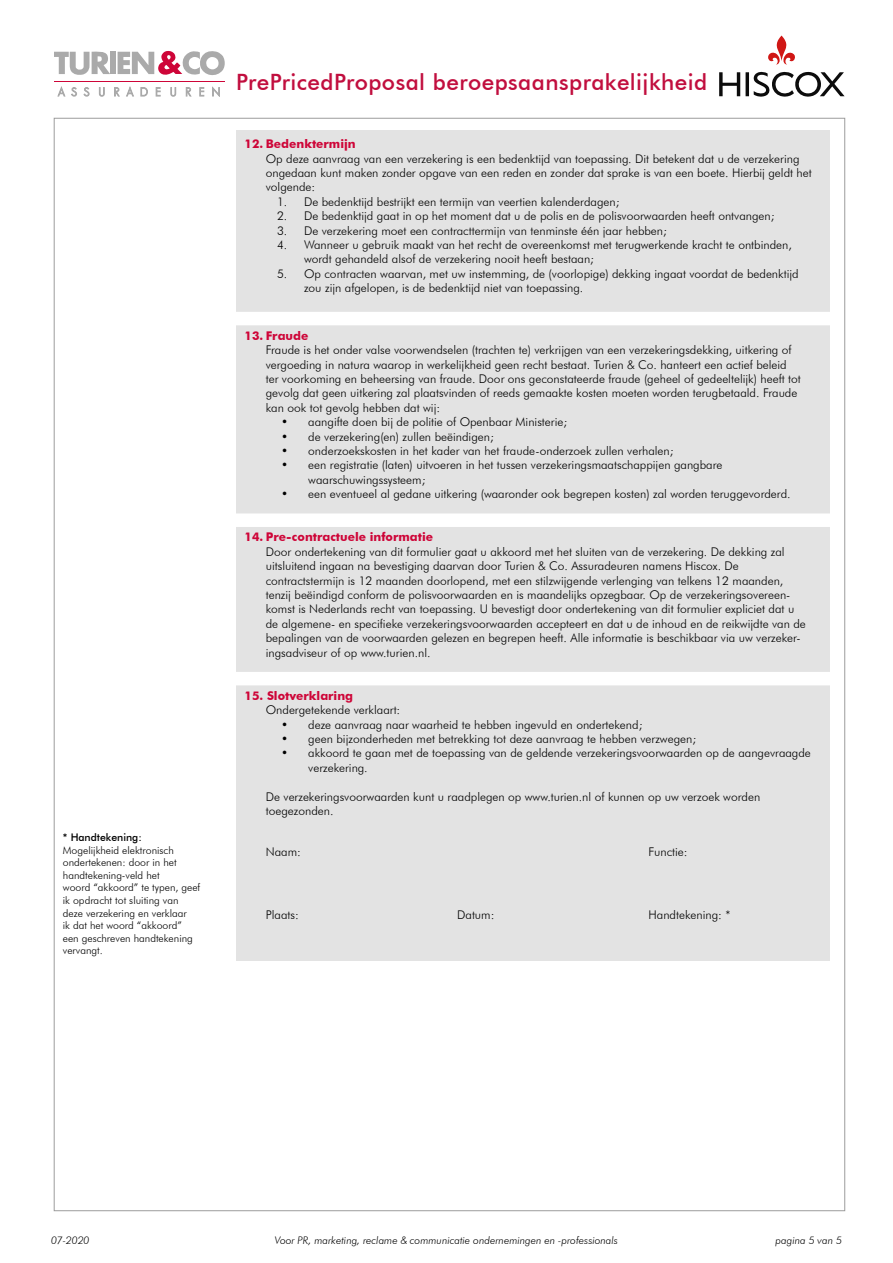
<style>
.page{position:relative;width:893px;height:1263px;background:#fff}
.page>*{position:absolute;margin:0;border:0;box-sizing:border-box;transform-origin:0 0}
.t1{font:500 22.5px "Futura BT";letter-spacing:.02em;color:#c10e3e}
.t2{font:300 12px/14.4px "Futura BT";color:#000}
.t3{font:700 12px "Futura BT";color:#ce0538}
.t4{font:300 10.5px/12.6px "Futura BT";color:#000}
.t5{font:italic 300 10.5px "Futura BT";color:#000}
.t6{font:500 10.5px "Futura BT";color:#000}
</style>
<div class="page">
<div style="left:236px;top:131px;width:593px;height:830px;background:#e3e3e3"></div>
<div style="left:110px;top:52px;width:5px;height:22px;background:#aaa"></div>
<svg style="left:118px;top:51px;width:107px;height:24px"></svg>
<svg style="left:54px;top:51px;width:56px;height:24px"></svg>
<svg style="left:58px;top:87px;width:7px;height:9px"></svg>
<svg style="left:71px;top:87px;width:6px;height:9px"></svg>
<svg style="left:84px;top:87px;width:5px;height:9px"></svg>
<svg style="left:99px;top:87px;width:6px;height:10px"></svg>
<svg style="left:114px;top:87px;width:6px;height:9px"></svg>
<svg style="left:126px;top:87px;width:8px;height:9px"></svg>
<svg style="left:141px;top:87px;width:7px;height:9px"></svg>
<svg style="left:156px;top:87px;width:4px;height:9px"></svg>
<svg style="left:170px;top:87px;width:6px;height:10px"></svg>
<svg style="left:186px;top:87px;width:5px;height:9px"></svg>
<svg style="left:199px;top:87px;width:5px;height:9px"></svg>
<svg style="left:212px;top:87px;width:8px;height:10px"></svg>
<hr style="left:54px;top:81px;width:171px;height:1px;background:#ce0538">
<svg style="left:719px;top:72px;width:21px;height:24px"></svg>
<svg style="left:746px;top:72px;width:98px;height:25px"></svg>
<svg style="left:768px;top:36px;width:27px;height:29px"></svg>
<div style="left:232px;top:312px;width:606px;height:13px;background:#fff"></div>
<div style="left:232px;top:513px;width:606px;height:14px;background:#fff"></div>
<div style="left:232px;top:672px;width:606px;height:13px;background:#fff"></div>
<p class="t6" style="left:63px;top:831px;width:80px">* Handtekening:</p>
<p class="t4" style="left:63px;top:843px;width:139px">Mogelijkheid elektronisch ondertekenen: door in het handtekening-veld het<br>woord “akkoord” te typen, geef ik opdracht tot sluiting van deze verzekering en verklaar<br>ik dat het woord “akkoord” een geschreven handtekening vervangt.</p>
<h1 class="t1" style="left:236px;top:68px;width:473px">PrePricedProposal beroepsaansprakelijkheid</h1>
<p class="t3" style="left:244px;top:137px;width:113px">12. Bedenktermijn</p>
<p class="t2" style="left:266px;top:151px;width:548px">Op deze aanvraag van een verzekering is een bedenktijd van toepassing. Dit betekent dat u de verzekering ongedaan kunt maken zonder opgave van een reden en zonder dat sprake is van een boete. Hierbij geldt het volgende:</p>
<p class="t2" style="left:277px;top:194px;width:344px">1. De bedenktijd bestrijkt een termijn van veertien kalenderdagen;</p>
<p class="t2" style="left:277px;top:209px;width:499px">2. De bedenktijd gaat in op het moment dat u de polis en de polisvoorwaarden heeft ontvangen;</p>
<p class="t2" style="left:277px;top:223px;width:391px">3. De verzekering moet een contracttermijn van tenminste één jaar hebben;</p>
<p class="t2" style="left:304px;top:237px;width:489px;text-indent:-27px">4. Wanneer u gebruik maakt van het recht de overeenkomst met terugwerkende kracht te ontbinden, wordt gehandeld alsof de verzekering nooit heeft bestaan;</p>
<p class="t2" style="left:304px;top:266px;width:496px;text-indent:-27px">5. Op contracten waarvan, met uw instemming, de (voorlopige) dekking ingaat voordat de bedenktijd zou zijn afgelopen, is de bedenktijd niet van toepassing.</p>
<p class="t3" style="left:244px;top:328px;width:65px">13. Fraude</p>
<p class="t2" style="left:266px;top:343px;width:537px">Fraude is het onder valse voorwendselen (trachten te) verkrijgen van een verzekeringsdekking, uitkering of vergoeding in natura waarop in werkelijkheid geen recht bestaat. Turien &amp; Co. hanteert een actief beleid ter voorkoming en beheersing van fraude. Door ons geconstateerde fraude (geheel of gedeeltelijk) heeft tot gevolg dat geen uitkering zal plaatsvinden of reeds gemaakte kosten moeten worden terugbetaald. Fraude kan ook tot gevolg hebben dat wij:</p>
<p class="t2" style="left:281px;top:415px;width:287px">• aangifte doen bij de politie of Openbaar Ministerie;</p>
<p class="t2" style="left:281px;top:429px;width:214px">• de verzekering(en) zullen beëindigen;</p>
<p class="t2" style="left:281px;top:443px;width:394px">• onderzoekskosten in het kader van het fraude-onderzoek zullen verhalen;</p>
<p class="t2" style="left:308px;top:458px;width:416px;text-indent:-27px">• een registratie (laten) uitvoeren in het tussen verzekeringsmaatschappijen gangbare waarschuwingssysteem;</p>
<p class="t2" style="left:281px;top:487px;width:511px">• een eventueel al gedane uitkering (waaronder ook begrepen kosten) zal worden teruggevorderd.</p>
<p class="t3" style="left:244px;top:530px;width:190px">14. Pre-contractuele informatie</p>
<p class="t2" style="left:266px;top:544px;width:542px">Door ondertekening van dit formulier gaat u akkoord met het sluiten van de verzekering. De dekking zal uitsluitend ingaan na bevestiging daarvan door Turien &amp; Co. Assuradeuren namens Hiscox. De contractstermijn is 12 maanden doorlopend, met een stilzwijgende verlenging van telkens 12 maanden, tenzij beëindigd conform de polisvoorwaarden en is maandelijks opzegbaar. Op de verzekeringsovereen&shy;komst is Nederlands recht van toepassing. U bevestigt door ondertekening van dit formulier expliciet dat u de algemene- en specifieke verzekeringsvoorwaarden accepteert en dat u de inhoud en de reikwijdte van de bepalingen van de voorwaarden gelezen en begrepen heeft. Alle informatie is beschikbaar via uw verzeker&shy;ingsadviseur of op www.turien.nl.</p>
<p class="t3" style="left:244px;top:688px;width:110px">15. Slotverklaring</p>
<p class="t2" style="left:266px;top:703px;width:136px">Ondergetekende verklaart:</p>
<p class="t2" style="left:281px;top:717px;width:363px">• deze aanvraag naar waarheid te hebben ingevuld en ondertekend;</p>
<p class="t2" style="left:281px;top:731px;width:416px">• geen bijzonderheden met betrekking tot deze aanvraag te hebben verzwegen;</p>
<p class="t2" style="left:308px;top:746px;width:504px;text-indent:-27px">• akkoord te gaan met de toepassing van de geldende verzekeringsvoorwaarden op de aangevraagde verzekering.</p>
<p class="t2" style="left:266px;top:789px;width:496px">De verzekeringsvoorwaarden kunt u raadplegen op www.turien.nl of kunnen op uw verzoek worden toegezonden.</p>
<p class="t2" style="left:266px;top:844px;width:37px">Naam:</p>
<p class="t2" style="left:648px;top:844px;width:41px">Functie:</p>
<p class="t2" style="left:266px;top:908px;width:35px">Plaats:</p>
<p class="t2" style="left:457px;top:908px;width:39px">Datum:</p>
<p class="t2" style="left:648px;top:908px;width:83px">Handtekening: *</p>
<p class="t5" style="left:51px;top:1234px;width:40px">07-2020</p>
<p class="t5" style="left:275px;top:1234px;width:345px">Voor PR, marketing, reclame &amp; communicatie ondernemingen en -professionals</p>
<p class="t5" style="left:775px;top:1234px;width:68px">pagina 5 van 5</p>
</div>
